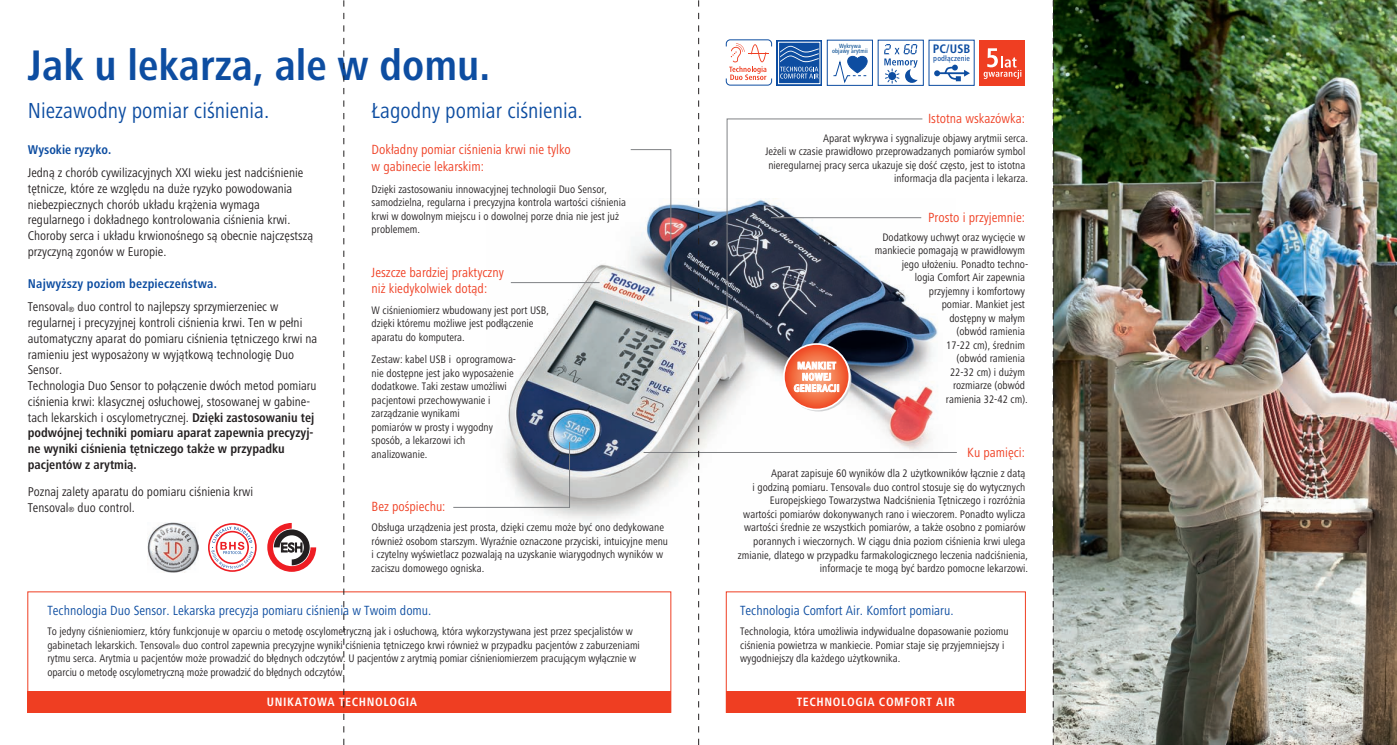
<style>
.page{position:relative;width:1397px;height:745px;background:#fff}
.page>*{position:absolute;margin:0;border:0;box-sizing:border-box;transform-origin:0 0}
.t1{font:700 44.25px "Hartmann CE";color:#0d4da1}
.t2{font:22.5px "Hartmann CE";color:#0d4da1}
.t3{font:13.75px/16.5px "Hartmann CE";color:#ef3e22}
.t4{font:13.75px "Hartmann CE";color:#0d4da1}
.t5{font:13.12px/15.8px "Hartmann CE";color:#231f20}
.t6{font:700 13.12px "Hartmann CE";letter-spacing:.015em;color:#0d4da1}
.t7{font:700 12.75px "Hartmann CE";color:#0d4da1}
.t8{font:700 12.5px "Hartmann CE";letter-spacing:.05em;color:#fff}
.t9{font:11.25px/13.5px "Hartmann CE";color:#231f20}
.t10{font:700 10.5px/11.2px "Hartmann CE";letter-spacing:.02em;color:#fff;text-align:center;scale:.96 1}
.t11{font:500 8px "Hartmann CE";letter-spacing:.015em;color:#0d4da1}
.t12{font:500 6.25px/5.6px "Hartmann CE";letter-spacing:.015em;color:#014990;text-align:center}
.s1{font-size:7.62px}
.s2{font-weight:700}
.s3{font-size:6.5px}
</style>
<div class="page">
<img style="left:486px;top:198px;width:452px;height:334px">
<img style="left:1053px;top:0;width:343px;height:744px">
<svg style="left:725px;top:39px;width:47px;height:47px"></svg>
<div style="left:826px;top:40px;width:46px;height:46px;border:1px solid #0d4da1"></div>
<svg style="left:833px;top:55px;width:34px;height:29px"></svg>
<svg style="left:934px;top:65px;width:35px;height:16px"></svg>
<div style="left:979px;top:40px;width:46px;height:46px;background:#ef3e22"></div>
<svg style="left:983px;top:48px;width:38px;height:31px"></svg>
<svg style="left:884px;top:44px;width:33px;height:39px"></svg>
<div style="left:28px;top:690px;width:642px;height:21px;background:#ef3e22"></div>
<svg style="left:208px;top:523px;width:49px;height:48px"></svg>
<svg style="left:267px;top:523px;width:49px;height:48px"></svg>
<img style="left:148px;top:522px;width:50px;height:50px">
<div style="left:27px;top:591px;width:644px;height:121px;border:1px solid #ef3e22"></div>
<div style="left:726px;top:690px;width:299px;height:21px;background:#ef3e22"></div>
<div style="left:725px;top:591px;width:300px;height:121px;border:1px solid #ef3e22"></div>
<svg style="left:785px;top:346px;width:66px;height:65px"></svg>
<svg style="left:783px;top:344px;width:66px;height:65px;background:#f26b45"></svg>
<svg style="left:793px;top:361px;width:46px;height:30px"></svg>
<div style="left:783px;top:343px;width:67px;height:67px;border:2px solid #fff;border-radius:50%"></div>
<img style="left:630px;top:149px;width:41px;height:152px">
<svg style="left:726px;top:118px;width:196px;height:201px"></svg>
<hr style="left:643px;top:452px;width:313px;height:1px;background:#808285">
<hr style="left:770px;top:217px;width:151px;height:1px;background:#808285">
<hr style="left:510px;top:282px;width:89px;height:1px;background:#808285">
<svg style="left:454px;top:441px;width:116px;height:66px"></svg>
<svg style="left:776px;top:40px;width:46px;height:45px"></svg>
<div style="left:777px;top:42px;width:43px;height:42px;border:1px solid #fff"></div>
<svg style="left:780px;top:46px;width:38px;height:32px"></svg>
<svg style="left:698px;top:0;width:1px;height:744px"></svg>
<svg style="left:1052px;top:0;width:1px;height:744px"></svg>
<svg style="left:343px;top:0;width:1px;height:744px"></svg>
<h1 class="t1" style="left:28px;top:48px;width:464px">Jak u lekarza, ale w domu.</h1>
<h2 class="t2" style="left:28px;top:102px;width:243px">Niezawodny pomiar ciśnienia.</h2>
<p class="t6" style="left:28px;top:145px;width:85px">Wysokie ryzyko.</p>
<h2 class="t2" style="left:371px;top:102px;width:213px">Łagodny pomiar ciśnienia.</h2>
<p class="t3" style="left:371px;top:142px;width:201px">Dokładny pomiar ciśnienia krwi nie tylko w gabinecie lekarskim:</p>
<p class="t9" style="left:371px;top:183px;width:256px">Dzięki zastosowaniu innowacyjnej technologii Duo Sensor, samodzielna, regularna i precyzyjna kontrola wartości ciśnienia krwi w dowolnym miejscu i o dowolnej porze dnia nie jest już problemem.</p>
<p class="t5" style="left:28px;top:166px;width:287px">Jedną z chorób cywilizacyjnych XXI wieku jest nadciśnienie tętnicze, które ze względu na duże ryzyko powodowania niebezpiecznych chorób układu krążenia wymaga regularnego i dokładnego kontrolowania ciśnienia krwi.<br>Choroby serca i układu krwionośnego są obecnie najczęstszą przyczyną zgonów w Europie.</p>
<p class="t6" style="left:28px;top:278px;width:190px">Najwyższy poziom bezpieczeństwa.</p>
<p class="t5" style="left:28px;top:300px;width:291px">Tensoval<span class="s1">®</span> duo control to najlepszy sprzymierzeniec w regularnej i precyzyjnej kontroli ciśnienia krwi. Ten w pełni automatyczny aparat do pomiaru ciśnienia tętniczego krwi na ramieniu jest wyposażony w wyjątkową technologię Duo Sensor.<br>Technologia Duo Sensor to połączenie dwóch metod pomiaru ciśnienia krwi: klasycznej osłuchowej, stosowanej w gabine&shy;tach lekarskich i oscylometrycznej. <span class="s2">Dzięki zastosowaniu tej podwójnej techniki pomiaru aparat zapewnia precyzyj&shy;ne wyniki ciśnienia tętniczego także w przypadku pacjentów z arytmią.</span></p>
<p class="t5" style="left:28px;top:484px;width:227px">Poznaj zalety aparatu do pomiaru ciśnienia krwi<br>Tensoval<span class="s1">®</span> duo control.</p>
<p class="t3" style="left:371px;top:265px;width:134px">Jeszcze bardziej praktyczny niż kiedykolwiek dotąd:</p>
<p class="t9" style="left:371px;top:304px;width:179px">W ciśnieniomierz wbudowany jest port USB, dzięki któremu możliwe jest podłączenie aparatu do komputera.</p>
<p class="t9" style="left:371px;top:353px;width:146px">Zestaw: kabel USB i oprogramowa&shy;nie dostępne jest jako wyposażenie dodatkowe. Taki zestaw umożliwi pacjentowi przechowywanie i zarządzanie wynikami<br>pomiarów w prosty i wygodny sposób, a lekarzowi ich analizowanie.</p>
<p class="t3" style="left:371px;top:499px;width:75px">Bez pośpiechu:</p>
<p class="t9" style="left:371px;top:521px;width:298px">Obsługa urządzenia jest prosta, dzięki czemu może być ono dedykowane również osobom starszym. Wyraźnie oznaczone przyciski, intuicyjne menu i czytelny wyświetlacz pozwalają na uzyskanie wiarygodnych wyników w zaciszu domowego ogniska.</p>
<p class="t4" style="left:47px;top:604px;width:385px">Technologia Duo Sensor. Lekarska precyzja pomiaru ciśnienia w Twoim domu.</p>
<p class="t9" style="left:47px;top:625px;width:594px">To jedyny ciśnieniomierz, który funkcjonuje w oparciu o metodę oscylometryczną jak i osłuchową, która wykorzystywana jest przez specjalistów w gabinetach lekarskich. Tensoval<span class="s3">®</span> duo control zapewnia precyzyjne wyniki ciśnienia tętniczego krwi również w przypadku pacjentów z zaburzeniami rytmu serca. Arytmia u pacjentów może prowadzić do błędnych odczytów. U pacjentów z arytmią pomiar ciśnieniomierzem pracującym wyłącznie w oparciu o metodę oscylometryczną może prowadzić do błędnych odczytów.</p>
<p class="t8" style="left:267px;top:696px;width:152px">UNIKATOWA TECHNOLOGIA</p>
<p class="t12" style="left:831px;top:43px;width:37px">Wykrywa objawy arytmii</p>
<p class="t7" style="left:932px;top:43px;width:39px">PC/USB</p>
<p class="t11" style="left:933px;top:53px;width:38px">podłączenie</p>
<p class="t3" style="left:927px;top:111px;width:98px">Istotna wskazówka:</p>
<p class="t9" style="left:765px;top:132px;width:264px;text-align:right">Aparat wykrywa i sygnalizuje objawy arytmii serca.<br>Jeżeli w czasie prawidłowo przeprowadzanych pomiarów symbol nieregularnej pracy serca ukazuje się dość często, jest to istotna informacja dla pacjenta i lekarza.</p>
<p class="t3" style="left:928px;top:210px;width:98px">Prosto i przyjemnie:</p>
<p class="t9" style="left:874px;top:231px;width:155px;text-align:right">Dodatkowy uchwyt oraz wycięcie w mankiecie pomagają w prawidłowym jego ułożeniu. Ponadto techno-<br>logia Comfort Air zapewnia przyjemny i komfortowy<br>pomiar. Mankiet jest<br>dostępny w małym<br>(obwód ramienia<br>17-22 cm), średnim<br>(obwód ramienia<br>22-32 cm) i dużym<br>rozmiarze (obwód<br>ramienia 32-42 cm).</p>
<p class="t10" style="left:793px;top:360px;width:49px">MANKIET<br>NOWEJ<br>GENERACJI</p>
<p class="t3" style="left:967px;top:445px;width:59px">Ku pamięci:</p>
<p class="t9" style="left:737px;top:467px;width:291px;text-align:right">Aparat zapisuje 60 wyników dla 2 użytkowników łącznie z datą<br>i godziną pomiaru. Tensoval<span class="s3">®</span> duo control stosuje się do wytycznych Europejskiego Towarzystwa Nadciśnienia Tętniczego i rozróżnia wartości pomiarów dokonywanych rano i wieczorem. Ponadto wylicza wartości średnie ze wszystkich pomiarów, a także osobno z pomiarów porannych i wieczornych. W ciągu dnia poziom ciśnienia krwi ulega zmianie, dlatego w przypadku farmakologicznego leczenia nadciśnienia, informacje te mogą być bardzo pomocne lekarzowi.</p>
<p class="t4" style="left:740px;top:604px;width:215px">Technologia Comfort Air. Komfort pomiaru.</p>
<p class="t9" style="left:740px;top:625px;width:270px">Technologia, która umożliwia indywidualne dopasowanie poziomu ciśnienia powietrza w mankiecie. Pomiar staje się przyjemniejszy i wygodniejszy dla każdego użytkownika.</p>
<p class="t8" style="left:796px;top:696px;width:160px">TECHNOLOGIA COMFORT AIR</p>
</div>
